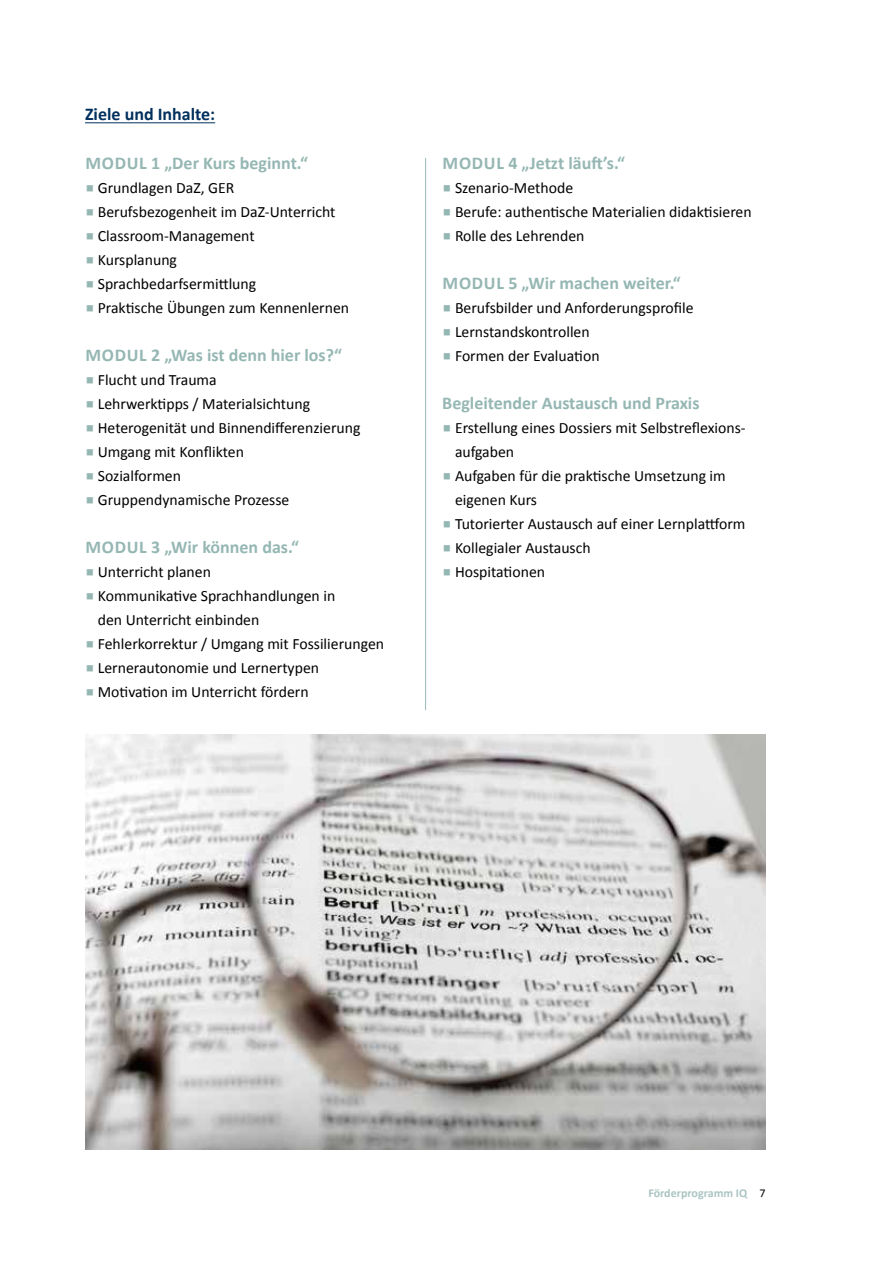
<style>
.page{position:relative;width:893px;height:1263px;background:#fff}
.page>*{position:absolute;margin:0;border:0;box-sizing:border-box;transform-origin:0 0}
.t1{font:700 18px "Calibri";color:#95b7b3}
.t2{font:700 18px "Calibri";color:#00305d}
.t3{font:15.75px/24px "Calibri";color:#000}
.t4{font:700 12px "Calibri";color:#aac5c2}
.s1{font-weight:400;color:#000}
</style>
<div class="page">
<hr style="left:85px;top:122px;width:130px;height:1px;background:#00305d">
<hr style="left:425px;top:158px;width:1px;height:552px;background:#95b7b3">
<img style="left:86px;top:734px;width:679px;height:415px">
<p class="t2" style="left:85px;top:103px;width:132px">Ziele und Inhalte:</p>
<p class="t1" style="left:85px;top:152px;width:224px">MODUL 1 „Der Kurs beginnt.“</p>
<p class="t3" style="left:98px;top:175px;width:253px">Grundlagen DaZ, GER<br>Berufsbezogenheit im DaZ-Unterricht<br>Classroom-Management<br>Kursplanung<br>Sprachbedarfsermittlung<br>Praktische Übungen zum Kennenlernen</p>
<p class="t1" style="left:85px;top:344px;width:258px">MODUL 2 „Was ist denn hier los?“</p>
<p class="t3" style="left:98px;top:367px;width:264px">Flucht und Trauma<br>Lehrwerktipps / Materialsichtung<br>Heterogenität und Binnendifferenzierung<br>Umgang mit Konflikten<br>Sozialformen<br>Gruppendynamische Prozesse</p>
<p class="t1" style="left:85px;top:536px;width:215px">MODUL 3 „Wir können das.“</p>
<p class="t3" style="left:98px;top:559px;width:288px">Unterricht planen<br>Kommunikative Sprachhandlungen in<br>den Unterricht einbinden<br>Fehlerkorrektur / Umgang mit Fossilierungen<br>Lernerautonomie und Lernertypen<br>Motivation im Unterricht fördern</p>
<p class="t1" style="left:443px;top:152px;width:184px">MODUL 4 „Jetzt läuft’s.“</p>
<p class="t3" style="left:455px;top:175px;width:298px">Szenario-Methode<br>Berufe: authentische Materialien didaktisieren<br>Rolle des Lehrenden</p>
<p class="t1" style="left:443px;top:272px;width:240px">MODUL 5 „Wir machen weiter.“</p>
<p class="t3" style="left:455px;top:295px;width:240px">Berufsbilder und Anforderungsprofile<br>Lernstandskontrollen<br>Formen der Evaluation</p>
<p class="t1" style="left:442px;top:392px;width:259px">Begleitender Austausch und Praxis</p>
<p class="t3" style="left:455px;top:415px;width:292px">Erstellung eines Dossiers mit Selbstreflexions&shy;aufgaben<br>Aufgaben für die praktische Umsetzung im eigenen Kurs<br>Tutorierter Austausch auf einer Lernplattform<br>Kollegialer Austausch<br>Hospitationen</p>
<p class="t4" style="left:648px;top:1185px;width:119px">Förderprogramm IQ <span class="s1">7</span></p>
</div>
